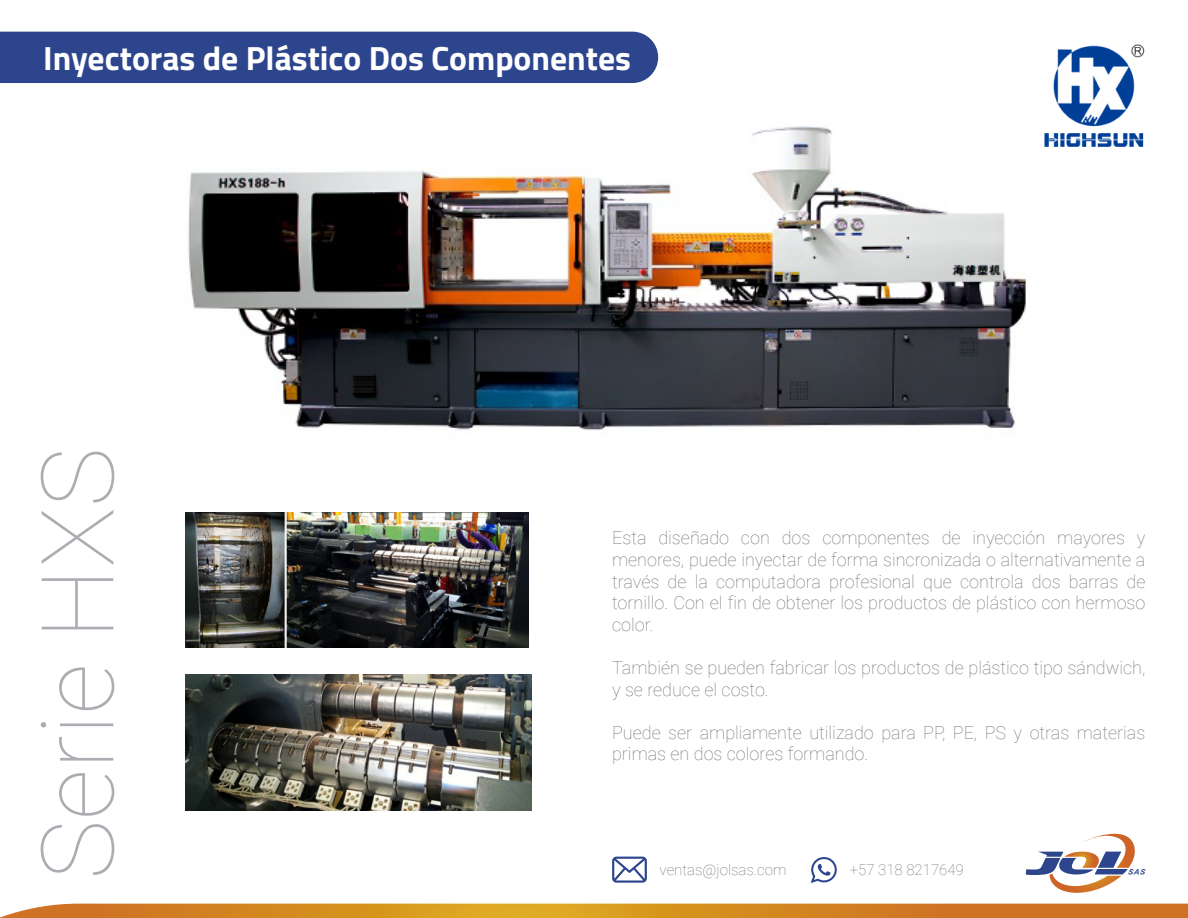
<style>
.page{position:relative;width:1188px;height:918px;background:#fff}
.page>*{position:absolute;margin:0;border:0;box-sizing:border-box;transform-origin:0 0}
.t1{font:100 100.8px "Roboto";color:#adacb2}
.t2{font:700 33.6px "Titillium Web";color:#fff}
.t3{font:100 18px/21.6px "Roboto";color:#717175}
.t4{font:100 15px "Roboto";color:#717175}
</style>
<div class="page">
<svg style="left:1026px;top:834px;width:120px;height:59px"></svg>
<svg style="left:0;top:904px;width:1188px;height:14px;background:#d48926"></svg>
<svg style="left:811px;top:857px;width:26px;height:26px"></svg>
<svg style="left:612px;top:857px;width:35px;height:26px"></svg>
<img style="left:185px;top:56px;width:842px;height:463px">
<img style="left:185px;top:513px;width:343px;height:135px">
<img style="left:185px;top:674px;width:346px;height:137px">
<img style="left:1044px;top:44px;width:101px;height:103px">
<div style="left:0;top:32px;width:658px;height:51px;background:#2c458d"></div>
<h2 class="t2" style="left:43px;top:32px;width:589px">Inyectoras de Plástico Dos Componentes</h2>
<h1 class="t1" style="left:7px;top:880px;width:434px;rotate:-90deg">Serie HXS</h1>
<p class="t3" style="left:612px;top:527px;width:535px;text-align:justify">Esta diseñado con dos componentes de inyección mayores y menores, puede inyectar de forma sincronizada o alternativamente a través de la computadora profesional que controla dos barras de tornillo. Con el fin de obtener los productos de plástico con hermoso color.</p>
<p class="t3" style="left:612px;top:656px;width:535px">También se pueden fabricar los productos de plástico tipo sándwich, y se reduce el costo.</p>
<p class="t3" style="left:612px;top:721px;width:535px">Puede ser ampliamente utilizado para PP, PE, PS y otras materias primas en dos colores formando.</p>
<p class="t4" style="left:660px;top:859px;width:128px">ventas@jolsas.com</p>
<p class="t4" style="left:850px;top:859px;width:116px">+57 318 8217649</p>
</div>
